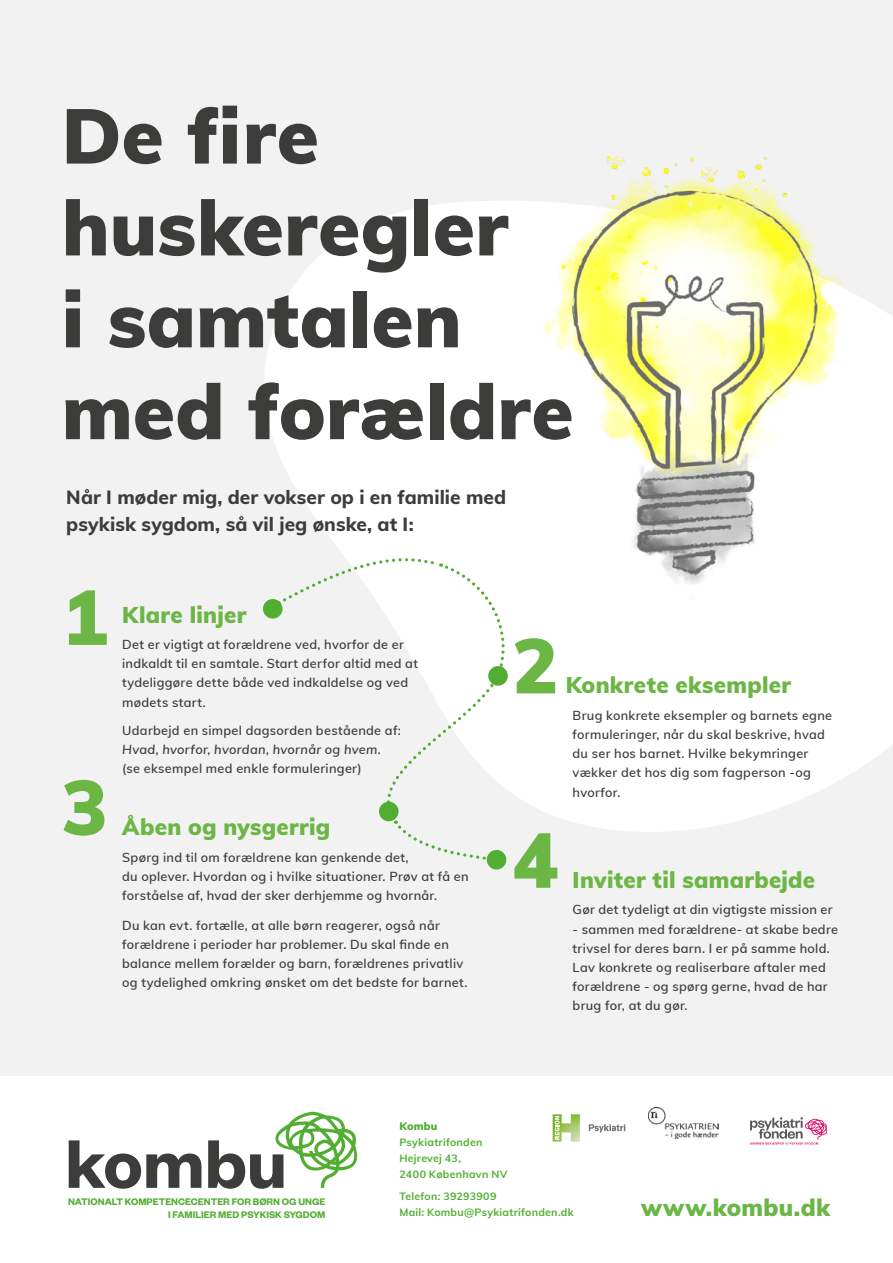
<style>
.page{position:relative;width:893px;height:1263px;background:#fff}
.page>*{position:absolute;margin:0;border:0;box-sizing:border-box;transform-origin:0 0}
.t1{font:900 76.5px/91.8px "Muli";letter-spacing:.005em;color:#3c3c3b}
.t2{font:900 76.5px "Muli";color:#6bb644}
.t3{font:600 75.3px "Founders Grotesk";color:#3c3c3b}
.t4{font:900 23.4px "Muli";letter-spacing:.015em;color:#6bb644}
.t5{font:900 22.35px "Muli";letter-spacing:.015em;color:#6bb644}
.t6{font:800 19.2px/27.6px "Muli";color:#3c3c3b}
.t7{font:600 12.75px/19.2px "Muli";letter-spacing:.025em;color:#3c3c3b}
.t8{font:700 10.65px/15.9px "Muli";letter-spacing:.02em;color:#52ae32}
.t9{font:900 10.65px "Muli";letter-spacing:.02em;color:#52ae32}
.t10{font:600 10.5px/12.6px "Founders Grotesk";color:#52ae32;text-align:right}
.s1{font-style:italic}
</style>
<div class="page">
<div style="left:0;top:0;width:893px;height:1076px;background:#f2f2f2"></div>
<svg style="left:263px;top:201px;width:630px;height:631px;fill:#fff"></svg>
<img style="left:542px;top:157px;width:303px;height:444px">
<svg style="left:263px;top:599px;width:20px;height:20px"></svg>
<div style="left:487px;top:850px;width:19px;height:19px;background:#52ae32;border-radius:50%"></div>
<svg style="left:275px;top:1112px;width:82px;height:76px"></svg>
<svg style="left:589px;top:1124px;width:36px;height:9px"></svg>
<svg style="left:553px;top:1114px;width:27px;height:27px"></svg>
<img style="left:649px;top:1107px;width:69px;height:32px">
<svg style="left:750px;top:1117px;width:77px;height:27px"></svg>
<svg style="left:267px;top:548px;width:243px;height:316px"></svg>
<h1 class="t1" style="left:62px;top:87px;width:513px">De fire huskeregler<br>i samtalen med forældre</h1>
<h3 class="t6" style="left:66px;top:482px;width:441px">Når I møder mig, der vokser op i en familie med psykisk sygdom, så vil jeg ønske, at I:</h3>
<h1 class="t2" style="left:62px;top:561px;width:47px">1</h1>
<h1 class="t2" style="left:62px;top:751px;width:47px">3</h1>
<h3 class="t5" style="left:122px;top:598px;width:126px">Klare linjer</h3>
<p class="t7" style="left:122px;top:634px;width:297px">Det er vigtigt at forældrene ved, hvorfor de er indkaldt til en samtale. Start derfor altid med at tydeliggøre dette både ved indkaldelse og ved mødets start.</p>
<p class="t7" style="left:122px;top:720px;width:280px">Udarbejd en simpel dagsorden bestående af:<br><span class="s1">Hvad, hvorfor, hvordan, hvornår og hvem</span>. (se eksempel med enkle formuleringer)</p>
<h3 class="t5" style="left:122px;top:810px;width:210px">Åben og nysgerrig</h3>
<p class="t7" style="left:122px;top:847px;width:348px">Spørg ind til om forældrene kan genkende det,<br>du oplever. Hvordan og i hvilke situationer. Prøv at få en forståelse af, hvad der sker derhjemme og hvornår.</p>
<p class="t7" style="left:122px;top:915px;width:347px">Du kan evt. fortælle, at alle børn reagerer, også når forældrene i perioder har problemer. Du skal finde en balance mellem forælder og barn, forældrenes privatliv og tydelighed omkring ønsket om det bedste for barnet.</p>
<h1 class="t2" style="left:512px;top:609px;width:48px">2</h1>
<h3 class="t5" style="left:566px;top:669px;width:227px">Konkrete eksempler</h3>
<p class="t7" style="left:573px;top:705px;width:261px">Brug konkrete eksempler og barnets egne formuleringer, når du skal beskrive, hvad du ser hos barnet. Hvilke bekymringer vækker det hos dig som fagperson -og hvorfor.</p>
<h1 class="t2" style="left:512px;top:804px;width:47px">4</h1>
<h3 class="t5" style="left:573px;top:863px;width:244px">Inviter til samarbejde</h3>
<p class="t7" style="left:573px;top:899px;width:262px">Gør det tydeligt at din vigtigste mission er</p>
<p class="t7" style="left:573px;top:919px;width:267px">- sammen med forældrene- at skabe bedre trivsel for deres barn. I er på samme hold.<br>Lav konkrete og realiserbare aftaler med forældrene - og spørg gerne, hvad de har brug for, at du gør.</p>
<h2 class="t3" style="left:65px;top:1116px;width:223px">kombu</h2>
<p class="t10" style="left:68px;top:1195px;width:259px">NATIONALT KOMPETENCECENTER FOR BØRN OG UNGE<br>I FAMILIER MED PSYKISK SYGDOM</p>
<p class="t9" style="left:399px;top:1119px;width:40px">Kombu</p>
<p class="t8" style="left:399px;top:1134px;width:110px">Psykiatrifonden<br>Hejrevej 43,<br>2400 København NV</p>
<p class="t8" style="left:399px;top:1188px;width:176px">Telefon: 39293909<br>Mail: Kombu@Psykiatrifonden.dk</p>
<h3 class="t4" style="left:641px;top:1190px;width:190px">www.kombu.dk</h3>
</div>
